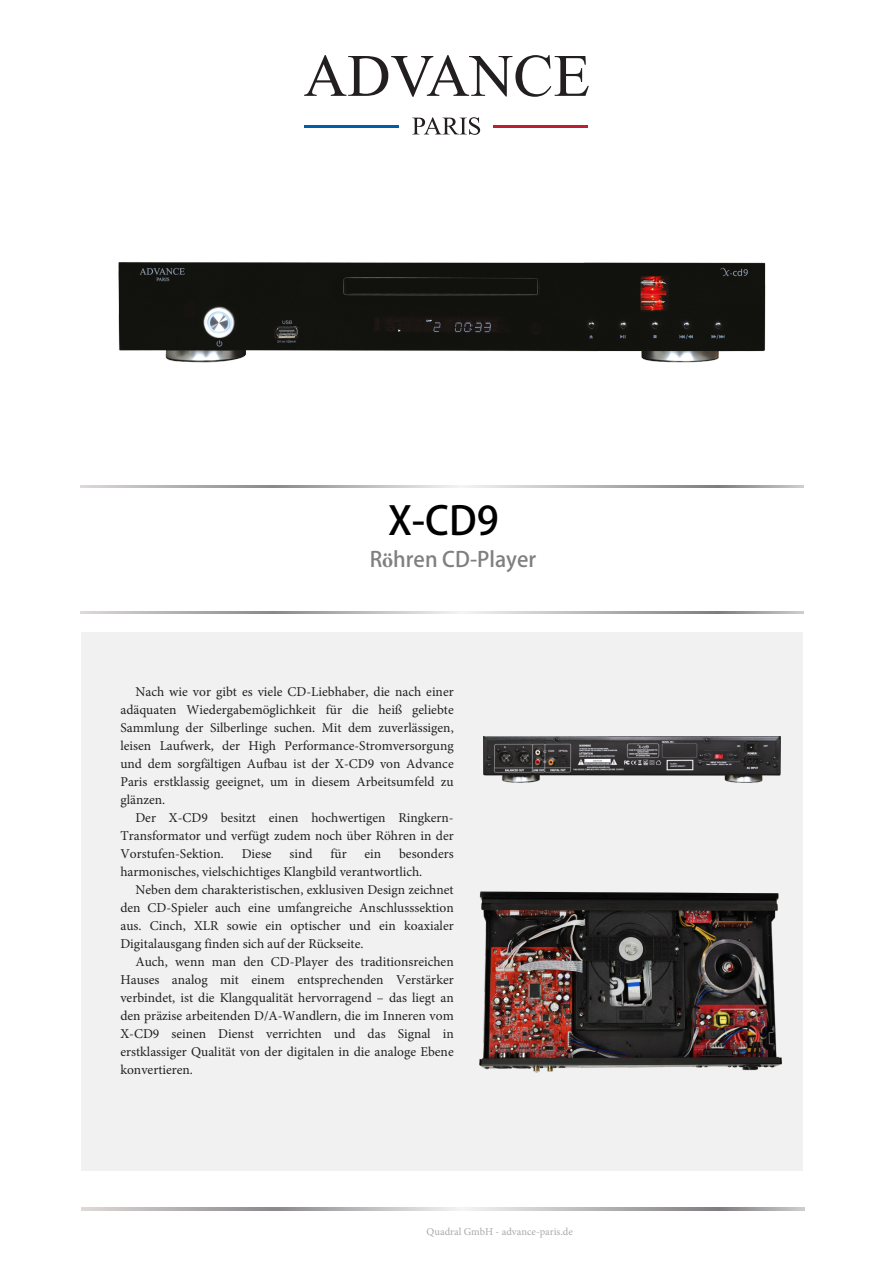
<style>
.page{position:relative;width:893px;height:1263px;background:#fff}
.page>*{position:absolute;margin:0;border:0;box-sizing:border-box;transform-origin:0 0}
.t1{font:700 39px "Adobe Fan Heiti Std";color:#000}
.t2{font:700 21px "Adobe Fan Heiti Std";color:#808080}
.t3{font:13.5px/18px "Minion Pro";color:#231f20;text-align:justify}
.t4{font:10.5px "Minion Pro";color:#a7a9ac}
.s1{font-family:"Minion Pro"}
</style>
<div class="page">
<div style="left:81px;top:632px;width:722px;height:539px;background:#f1f1f2"></div>
<hr style="left:304px;top:125px;width:95px;height:2px;background:#005ea9">
<hr style="left:493px;top:125px;width:95px;height:2px;background:#be1e2d">
<svg style="left:304px;top:55px;width:285px;height:42px"></svg>
<svg style="left:412px;top:117px;width:68px;height:18px"></svg>
<svg style="left:80px;top:485px;width:723px;height:2px"></svg>
<svg style="left:80px;top:611px;width:723px;height:3px;background:#b7b5b7"></svg>
<svg style="left:81px;top:1208px;width:723px;height:2px"></svg>
<img style="left:118px;top:262px;width:648px;height:101px">
<img style="left:479px;top:762px;width:303px;height:311px">
<img style="left:483px;top:736px;width:297px;height:46px">
<h1 class="t1" style="left:388px;top:497px;width:112px">X-CD9</h1>
<h2 class="t2" style="left:370px;top:547px;width:168px">R<span class="s1">ö</span>hren CD-Player</h2>
<p class="t3" style="left:120px;top:683px;width:335px;text-indent:15px">Nach wie vor gibt es viele CD-Liebhaber, die nach einer adäquaten Wiedergabemöglichkeit für die heiß geliebte Sammlung der Silberlinge suchen. Mit dem zuverlässigen, leisen Laufwerk, der High Performance-Stromversorgung und dem sorgfältigen Aufbau ist der X-CD9 von Advance Paris erstklassig geeignet, um in diesem Arbeitsumfeld zu glänzen.</p>
<p class="t3" style="left:120px;top:809px;width:335px;text-indent:15px">Der X-CD9 besitzt einen hochwertigen Ringkern-Transformator und verfügt zudem noch über Röhren in der Vorstufen-Sektion.</p>
<p class="t3" style="left:120px;top:845px;width:335px;text-indent:279px">besonders harmonisches, vielschichtiges Klangbild verantwortlich.</p>
<p class="t3" style="left:120px;top:881px;width:335px;text-indent:15px">Neben dem charakteristischen, exklusiven Design zeichnet den CD-Spieler auch eine umfangreiche Anschlusssektion aus. Cinch, XLR sowie ein optischer und ein koaxialer Digitalausgang finden sich auf der Rückseite.</p>
<p class="t3" style="left:120px;top:953px;width:335px;text-indent:15px">Auch, wenn man den CD-Player des traditionsreichen Hauses analog mit einem entsprechenden Verstärker verbindet, ist die Klangqualität hervorragend – das liegt an den präzise arbeitenden D/A-Wandlern, die im Inneren vom X-CD9 seinen Dienst verrichten und das Signal in erstklassiger Qualität von der digitalen in die analoge Ebene konvertieren.</p>
<p class="t3" style="left:242px;top:845px;width:31px">Diese</p>
<p class="t3" style="left:290px;top:845px;width:25px">sind</p>
<p class="t3" style="left:330px;top:845px;width:18px">für</p>
<p class="t3" style="left:364px;top:845px;width:18px">ein</p>
<p class="t4" style="left:427px;top:1224px;width:148px">Quadral GmbH - advance-paris.de</p>
</div>
